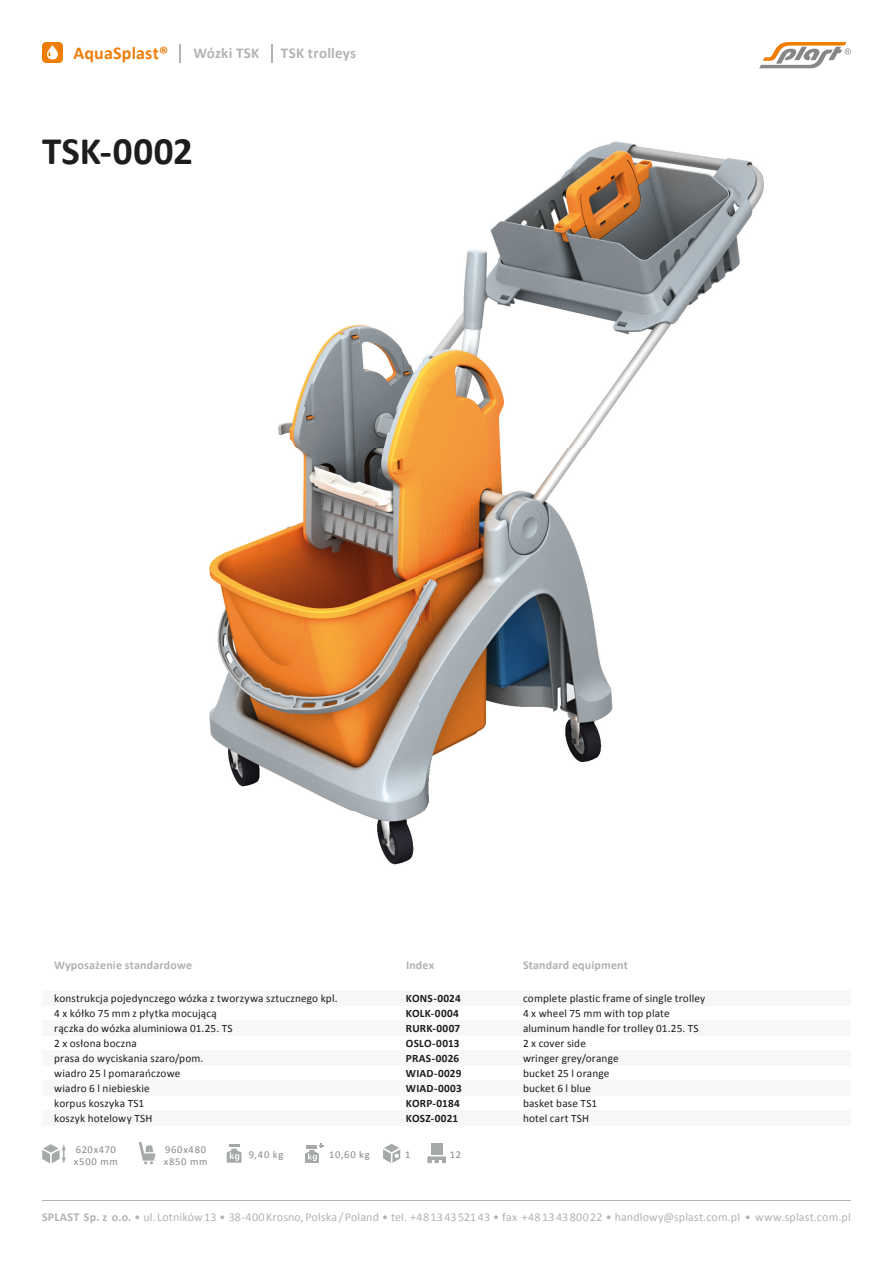
<style>
.page{position:relative;width:893px;height:1263px;background:#fff}
.page>*{position:absolute;margin:0;border:0;box-sizing:border-box;transform-origin:0 0}
.t1{font:700 39px "Calibri";letter-spacing:.005em;color:#1d1d1b}
.t2{font:700 18px "Calibri";letter-spacing:.01em;color:#ef7d0b}
.t3{font:700 15px "Calibri";letter-spacing:.015em;color:#b3b3b3}
.t4{font:12px "Calibri";letter-spacing:.01em;color:#b2b2b2}
.t5{font:700 12px "Calibri";letter-spacing:.015em;color:#b2b2b2}
.t6{font:11.25px/15px "Calibri";letter-spacing:.015em;color:#1d1d1b}
.t7{font:700 11.25px/15px "Calibri";letter-spacing:.015em;color:#1d1d1b}
.t8{font:10.5px/12px "Calibri";letter-spacing:.07em;color:#878787}
.s1{font-weight:700}
</style>
<div class="page">
<img style="left:209px;top:141px;width:555px;height:724px">
<div style="left:42px;top:1050px;width:809px;height:15px;background:#f7f7f7"></div>
<div style="left:42px;top:990px;width:809px;height:15px;background:#f7f7f7"></div>
<div style="left:42px;top:1080px;width:809px;height:15px;background:#f7f7f7"></div>
<div style="left:42px;top:1110px;width:809px;height:15px;background:#f7f7f7"></div>
<div style="left:42px;top:1020px;width:809px;height:15px;background:#f7f7f7"></div>
<svg style="left:759px;top:42px;width:92px;height:26px"></svg>
<svg style="left:139px;top:1142px;width:17px;height:22px"></svg>
<svg style="left:227px;top:1144px;width:15px;height:19px"></svg>
<svg style="left:383px;top:1144px;width:17px;height:19px"></svg>
<svg style="left:305px;top:1144px;width:19px;height:19px"></svg>
<div style="left:431px;top:1144px;width:11px;height:11px;background:#a6a9aa"></div>
<div style="left:431px;top:1143px;width:11px;height:11px;background:#a6a9aa"></div>
<svg style="left:428px;top:1156px;width:18px;height:7px"></svg>
<svg style="left:42px;top:1144px;width:24px;height:19px"></svg>
<div style="left:42px;top:42px;width:21px;height:21px;background:#ef7d00;border-radius:4px"></div>
<svg style="left:47px;top:45px;width:11px;height:15px"></svg>
<svg style="left:179px;top:45px;width:1px;height:18px"></svg>
<svg style="left:271px;top:44px;width:1px;height:18px"></svg>
<hr style="left:42px;top:1200px;width:809px;height:1px;background:#b2b2b2">
<h2 class="t2" style="left:74px;top:41px;width:96px">AquaSplast®</h2>
<h3 class="t3" style="left:194px;top:44px;width:67px">Wózki TSK</h3>
<h3 class="t3" style="left:281px;top:44px;width:77px">TSK trolleys</h3>
<h1 class="t1" style="left:42px;top:126px;width:152px">TSK-0002</h1>
<p class="t5" style="left:54px;top:957px;width:140px">Wyposażenie standardowe</p>
<p class="t5" style="left:406px;top:957px;width:30px">Index</p>
<p class="t5" style="left:523px;top:957px;width:107px">Standard equipment</p>
<p class="t6" style="left:54px;top:991px;width:285px">konstrukcja pojedynczego wózka z tworzywa sztucznego kpl.<br>4 x kółko 75 mm z płytka mocującą<br>rączka do wózka aluminiowa 01.25. TS<br>2 x osłona boczna<br>prasa do wyciskania szaro/pom.<br>wiadro 25 l pomarańczowe<br>wiadro 6 l niebieskie<br>korpus koszyka TS1<br>koszyk hotelowy TSH</p>
<p class="t7" style="left:406px;top:990px;width:57px">KONS-0024<br>KOLK-0004<br>RURK-0007<br>OSLO-0013<br>PRAS-0026<br>WIAD-0029<br>WIAD-0003<br>KORP-0184<br>KOSZ-0021</p>
<p class="t6" style="left:523px;top:990px;width:184px">complete plastic frame of single trolley<br>4 x wheel 75 mm with top plate aluminum handle for trolley 01.25. TS<br>2 x cover side<br>wringer grey/orange<br>bucket 25 l orange<br>bucket 6 l blue<br>basket base TS1<br>hotel cart TSH</p>
<p class="t8" style="left:74px;top:1143px;width:45px">620x470 x500 mm</p>
<p class="t8" style="left:164px;top:1143px;width:45px">960x480 x850 mm</p>
<p class="t8" style="left:249px;top:1148px;width:36px">9,40 kg</p>
<p class="t8" style="left:329px;top:1148px;width:42px">10,60 kg</p>
<p class="t8" style="left:405px;top:1148px;width:7px">1</p>
<p class="t8" style="left:450px;top:1148px;width:13px">12</p>
<p class="t4" style="left:42px;top:1209px;width:810px"><span class="s1">SPLAST Sp. z o.o.</span> • ul. Lotników 13 • 38-400 Krosno, Polska / Poland • tel. +48 13 43 521 43 • fax +48 13 43 800 22 • handlowy@splast.com.pl • www.splast.com.pl</p>
</div>
